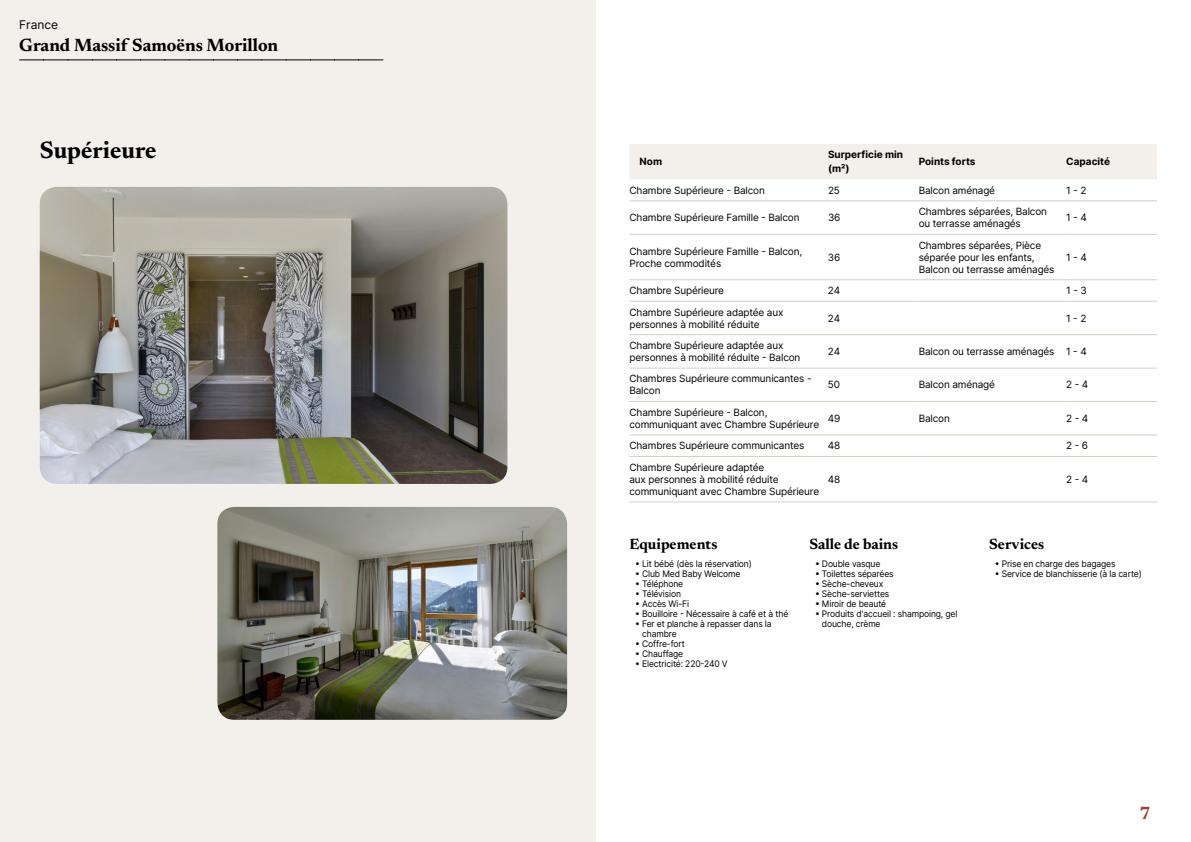
<style>
.page{position:relative;width:1191px;height:842px;background:#fff}
.page>*{position:absolute;margin:0;border:0;box-sizing:border-box;transform-origin:0 0}
.t1{font:700 24px "Newsreader 24 pt";color:#000}
.t2{font:700 18px "Newsreader 24 pt";color:#000}
.t3{font:700 18px "Newsreader 24 pt";color:#9d432c}
.t4{font:700 15px "Newsreader 24 pt";color:#000}
.t5{font:12px "Inter";color:#000}
.t6{font:10px/12px "Inter";letter-spacing:-.015em;color:#000}
.t7{font:700 10px/14px "Inter";color:#000}
.t8{font:9px/10px "Inter";letter-spacing:-.015em;color:#000;scale:.95 1}
</style>
<div class="page">
<div style="left:0;top:0;width:595px;height:842px;background:#f3f0ec"></div>
<img style="left:40px;top:187px;width:467px;height:297px">
<img style="left:217px;top:507px;width:350px;height:213px">
<svg style="left:20px;top:60px;width:363px;height:1px"></svg>
<div style="left:630px;top:144px;width:527px;height:35px;background:#f3f0ec"></div>
<hr style="left:629px;top:200px;width:199px;height:1px;background:#d7cdc1">
<hr style="left:828px;top:200px;width:90px;height:1px;background:#d7cdc1">
<hr style="left:918px;top:200px;width:148px;height:1px;background:#d7cdc1">
<hr style="left:1066px;top:200px;width:91px;height:1px;background:#d7cdc1">
<hr style="left:629px;top:234px;width:199px;height:1px;background:#d7cdc1">
<hr style="left:828px;top:234px;width:90px;height:1px;background:#d7cdc1">
<hr style="left:918px;top:234px;width:148px;height:1px;background:#d7cdc1">
<hr style="left:1066px;top:234px;width:91px;height:1px;background:#d7cdc1">
<hr style="left:629px;top:279px;width:199px;height:1px;background:#d7cdc1">
<hr style="left:828px;top:279px;width:90px;height:1px;background:#d7cdc1">
<hr style="left:918px;top:279px;width:148px;height:1px;background:#d7cdc1">
<hr style="left:1066px;top:279px;width:91px;height:1px;background:#d7cdc1">
<hr style="left:629px;top:301px;width:199px;height:1px;background:#d7cdc1">
<hr style="left:828px;top:301px;width:90px;height:1px;background:#d7cdc1">
<hr style="left:918px;top:301px;width:148px;height:1px;background:#d7cdc1">
<hr style="left:1066px;top:301px;width:91px;height:1px;background:#d7cdc1">
<hr style="left:629px;top:334px;width:199px;height:1px;background:#d7cdc1">
<hr style="left:828px;top:334px;width:90px;height:1px;background:#d7cdc1">
<hr style="left:918px;top:334px;width:148px;height:1px;background:#d7cdc1">
<hr style="left:1066px;top:334px;width:91px;height:1px;background:#d7cdc1">
<hr style="left:629px;top:368px;width:199px;height:1px;background:#d7cdc1">
<hr style="left:828px;top:368px;width:90px;height:1px;background:#d7cdc1">
<hr style="left:918px;top:368px;width:148px;height:1px;background:#d7cdc1">
<hr style="left:1066px;top:368px;width:91px;height:1px;background:#d7cdc1">
<hr style="left:629px;top:401px;width:199px;height:1px;background:#d7cdc1">
<hr style="left:828px;top:401px;width:90px;height:1px;background:#d7cdc1">
<hr style="left:918px;top:401px;width:148px;height:1px;background:#d7cdc1">
<hr style="left:1066px;top:401px;width:91px;height:1px;background:#d7cdc1">
<hr style="left:629px;top:434px;width:199px;height:1px;background:#d7cdc1">
<hr style="left:828px;top:434px;width:90px;height:1px;background:#d7cdc1">
<hr style="left:918px;top:434px;width:148px;height:1px;background:#d7cdc1">
<hr style="left:1066px;top:434px;width:91px;height:1px;background:#d7cdc1">
<hr style="left:629px;top:456px;width:199px;height:1px;background:#d7cdc1">
<hr style="left:828px;top:456px;width:90px;height:1px;background:#d7cdc1">
<hr style="left:918px;top:456px;width:148px;height:1px;background:#d7cdc1">
<hr style="left:1066px;top:456px;width:91px;height:1px;background:#d7cdc1">
<hr style="left:629px;top:501px;width:199px;height:1px;background:#d7cdc1">
<hr style="left:828px;top:501px;width:90px;height:1px;background:#d7cdc1">
<hr style="left:918px;top:501px;width:148px;height:1px;background:#d7cdc1">
<hr style="left:1066px;top:501px;width:91px;height:1px;background:#d7cdc1">
<p class="t5" style="left:19px;top:15px;width:40px">France</p>
<h2 class="t2" style="left:19px;top:32px;width:260px">Grand Massif Samoëns Morillon</h2>
<h1 class="t1" style="left:40px;top:133px;width:118px">Supérieure</h1>
<p class="t7" style="left:639px;top:154px;width:24px">Nom</p>
<p class="t7" style="left:828px;top:147px;width:77px">Surperficie min (m²)</p>
<p class="t7" style="left:918px;top:154px;width:58px">Points forts</p>
<p class="t7" style="left:1066px;top:154px;width:45px">Capacité</p>
<p class="t6" style="left:629px;top:184px;width:137px">Chambre Supérieure - Balcon</p>
<p class="t6" style="left:828px;top:184px;width:13px">25</p>
<p class="t6" style="left:918px;top:184px;width:78px">Balcon aménagé</p>
<p class="t6" style="left:1066px;top:184px;width:22px">1 - 2</p>
<p class="t6" style="left:629px;top:211px;width:172px">Chambre Supérieure Famille - Balcon</p>
<p class="t6" style="left:828px;top:211px;width:14px">36</p>
<p class="t6" style="left:918px;top:205px;width:130px">Chambres séparées, Balcon ou terrasse aménagés</p>
<p class="t6" style="left:1066px;top:211px;width:22px">1 - 4</p>
<p class="t6" style="left:629px;top:245px;width:174px">Chambre Supérieure Famille - Balcon,<br>Proche commodités</p>
<p class="t6" style="left:828px;top:251px;width:14px">36</p>
<p class="t6" style="left:918px;top:239px;width:137px">Chambres séparées, Pièce séparée pour les enfants,<br>Balcon ou terrasse aménagés</p>
<p class="t6" style="left:1066px;top:251px;width:22px">1 - 4</p>
<p class="t6" style="left:629px;top:284px;width:96px">Chambre Supérieure</p>
<p class="t6" style="left:828px;top:284px;width:14px">24</p>
<p class="t6" style="left:1066px;top:284px;width:22px">1 - 3</p>
<p class="t6" style="left:629px;top:306px;width:156px">Chambre Supérieure adaptée aux personnes à mobilité réduite</p>
<p class="t6" style="left:828px;top:312px;width:14px">24</p>
<p class="t6" style="left:1066px;top:312px;width:22px">1 - 2</p>
<p class="t6" style="left:629px;top:339px;width:172px">Chambre Supérieure adaptée aux personnes à mobilité réduite - Balcon</p>
<p class="t6" style="left:828px;top:345px;width:14px">24</p>
<p class="t6" style="left:918px;top:345px;width:170px">Balcon ou terrasse aménagés 1 - 4</p>
<p class="t6" style="left:629px;top:373px;width:184px">Chambres Supérieure communicantes -<br>Balcon</p>
<p class="t6" style="left:828px;top:379px;width:14px">50</p>
<p class="t6" style="left:918px;top:379px;width:78px">Balcon aménagé</p>
<p class="t6" style="left:1066px;top:379px;width:24px">2 - 4</p>
<p class="t6" style="left:629px;top:406px;width:191px">Chambre Supérieure - Balcon, communiquant avec Chambre Supérieure</p>
<p class="t6" style="left:828px;top:412px;width:14px">49</p>
<p class="t6" style="left:918px;top:412px;width:33px">Balcon</p>
<p class="t6" style="left:1066px;top:412px;width:24px">2 - 4</p>
<p class="t6" style="left:629px;top:439px;width:176px">Chambres Supérieure communicantes</p>
<p class="t6" style="left:828px;top:439px;width:14px">48</p>
<p class="t6" style="left:1066px;top:439px;width:23px">2 - 6</p>
<p class="t6" style="left:629px;top:461px;width:191px">Chambre Supérieure adaptée<br>aux personnes à mobilité réduite communiquant avec Chambre Supérieure</p>
<p class="t6" style="left:828px;top:473px;width:14px">48</p>
<p class="t6" style="left:1066px;top:473px;width:24px">2 - 4</p>
<h3 class="t4" style="left:629px;top:533px;width:89px">Equipements</h3>
<p class="t8" style="left:635px;top:559px;width:124px">• Lit bébé (dès la réservation)</p>
<p class="t8" style="left:635px;top:569px;width:112px">• Club Med Baby Welcome</p>
<p class="t8" style="left:635px;top:579px;width:52px">• Téléphone</p>
<p class="t8" style="left:635px;top:589px;width:50px">• Télévision</p>
<p class="t8" style="left:635px;top:599px;width:58px">• Accès Wi-Fi</p>
<p class="t8" style="left:635px;top:609px;width:163px">• Bouilloire - Nécessaire à café et à thé</p>
<p class="t8" style="left:642px;top:619px;width:138px;text-indent:-7px">• Fer et planche à repasser dans la chambre</p>
<p class="t8" style="left:635px;top:639px;width:54px">• Coffre-fort</p>
<p class="t8" style="left:635px;top:649px;width:52px">• Chauffage</p>
<p class="t8" style="left:635px;top:659px;width:99px">• Electricité: 220-240 V</p>
<h3 class="t4" style="left:809px;top:533px;width:90px">Salle de bains</h3>
<p class="t8" style="left:815px;top:559px;width:70px">• Double vasque</p>
<p class="t8" style="left:815px;top:569px;width:84px">• Toilettes séparées</p>
<p class="t8" style="left:815px;top:579px;width:73px">• Sèche-cheveux</p>
<p class="t8" style="left:815px;top:589px;width:80px">• Sèche-serviettes</p>
<p class="t8" style="left:815px;top:599px;width:76px">• Miroir de beauté</p>
<p class="t8" style="left:822px;top:609px;width:144px;text-indent:-7px">• Produits d'accueil : shampoing, gel douche, crème</p>
<h3 class="t4" style="left:989px;top:533px;width:57px">Services</h3>
<p class="t8" style="left:994px;top:559px;width:129px">• Prise en charge des bagages</p>
<p class="t8" style="left:994px;top:569px;width:156px">• Service de blanchisserie (à la carte)</p>
<h2 class="t3" style="left:1139px;top:800px;width:13px">7</h2>
</div>
